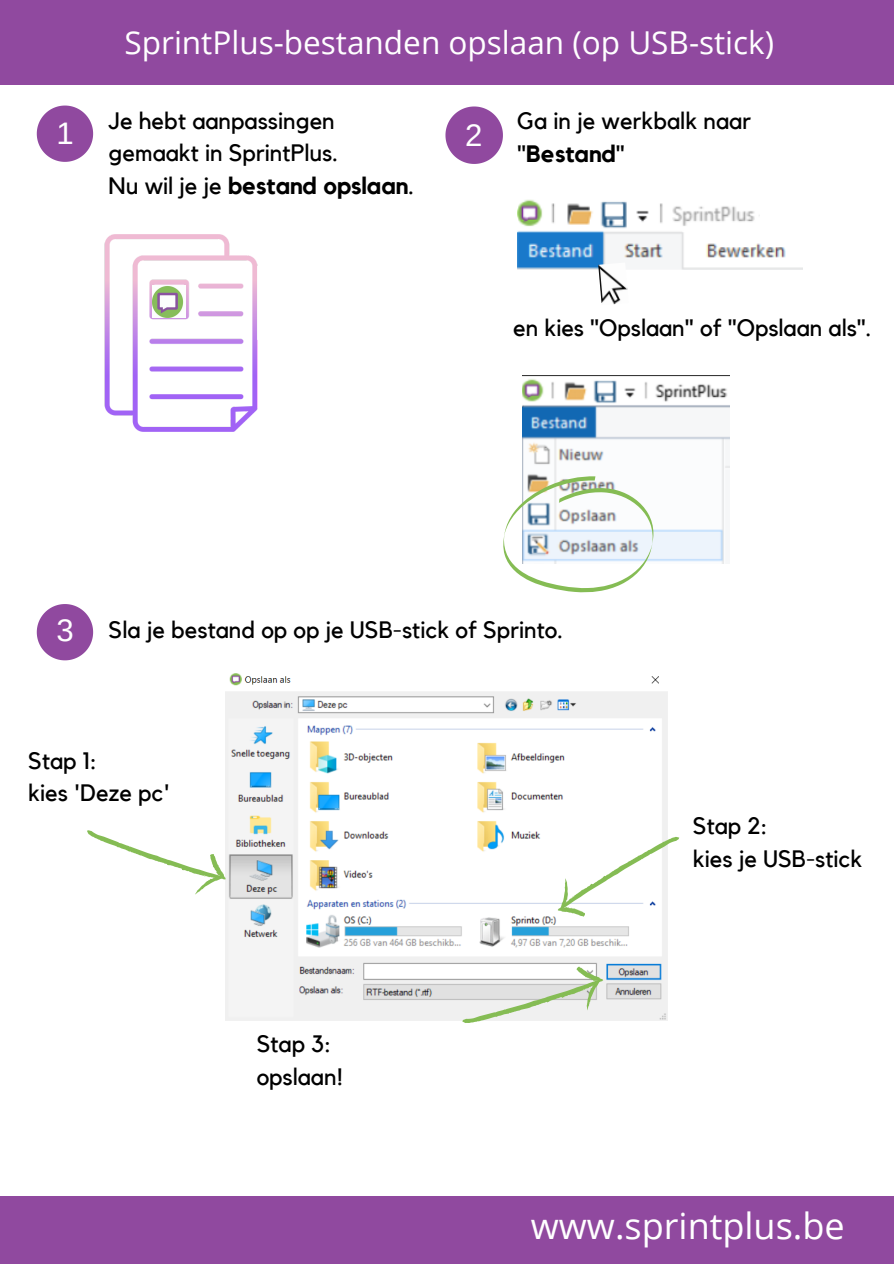
<style>
.page{position:relative;width:894px;height:1264px;background:#fff}
.page>*{position:absolute;margin:0;border:0;box-sizing:border-box;transform-origin:0 0}
.t1{font:36px "Open Sans";color:#fff}
.t2{font:31.5px "Open Sans";color:#fff}
.t3{font:31.05px "Arimo";color:#fff}
.t4{font:23.7px/32.2px "Kollektif";color:#000}
.t5{font:700 23.7px "Kollektif";color:#000}
.s1{font-weight:400}
.s2{font-weight:700}
</style>
<div class="page">
<div style="left:0;top:1195px;width:893px;height:68px;background:#90499f"></div>
<div style="left:0;top:0;width:893px;height:85px;background:#90499f"></div>
<svg style="left:37px;top:105px;width:56px;height:57px"></svg>
<svg style="left:445px;top:106px;width:58px;height:58px"></svg>
<svg style="left:37px;top:604px;width:56px;height:56px"></svg>
<img style="left:104px;top:234px;width:154px;height:198px">
<img style="left:517px;top:199px;width:285px;height:71px">
<img style="left:598px;top:262px;width:30px;height:43px">
<img style="left:522px;top:375px;width:206px;height:188px">
<img style="left:153px;top:286px;width:32px;height:31px">
<img style="left:225px;top:673px;width:442px;height:347px">
<svg style="left:87px;top:826px;width:145px;height:76px"></svg>
<svg style="left:547px;top:819px;width:133px;height:107px"></svg>
<svg style="left:461px;top:961px;width:146px;height:62px"></svg>
<svg style="left:503px;top:476px;width:150px;height:117px"></svg>
<p class="t2" style="left:124px;top:21px;width:651px">SprintPlus-bestanden opslaan (op USB-stick)</p>
<p class="t4" style="left:109px;top:106px;width:231px">Je hebt aanpassingen gemaakt in SprintPlus.</p>
<p class="t5" style="left:109px;top:174px;width:307px"><span class="s1">Nu wil je je</span> bestand opslaan<span class="s1">.</span></p>
<p class="t3" style="left:56px;top:116px;width:19px">1</p>
<p class="t3" style="left:465px;top:118px;width:19px">2</p>
<p class="t4" style="left:517px;top:106px;width:235px">Ga in je werkbalk naar "<span class="s2">Bestand</span>"</p>
<p class="t4" style="left:513px;top:313px;width:360px">en kies "Opslaan" of "Opslaan als".</p>
<p class="t3" style="left:56px;top:613px;width:19px">3</p>
<p class="t4" style="left:109px;top:614px;width:456px">Sla je bestand op op je USB-stick of Sprinto.</p>
<p class="t4" style="left:28px;top:745px;width:70px">Stap 1:</p>
<p class="t4" style="left:28px;top:777px;width:143px">kies 'Deze pc'</p>
<p class="t4" style="left:257px;top:1028px;width:76px">Stap 3:</p>
<p class="t4" style="left:257px;top:1061px;width:88px">opslaan!</p>
<p class="t4" style="left:692px;top:810px;width:76px">Stap 2:</p>
<p class="t4" style="left:692px;top:843px;width:171px">kies je USB-stick</p>
<p class="t1" style="left:531px;top:1200px;width:315px">www.sprintplus.be</p>
</div>
